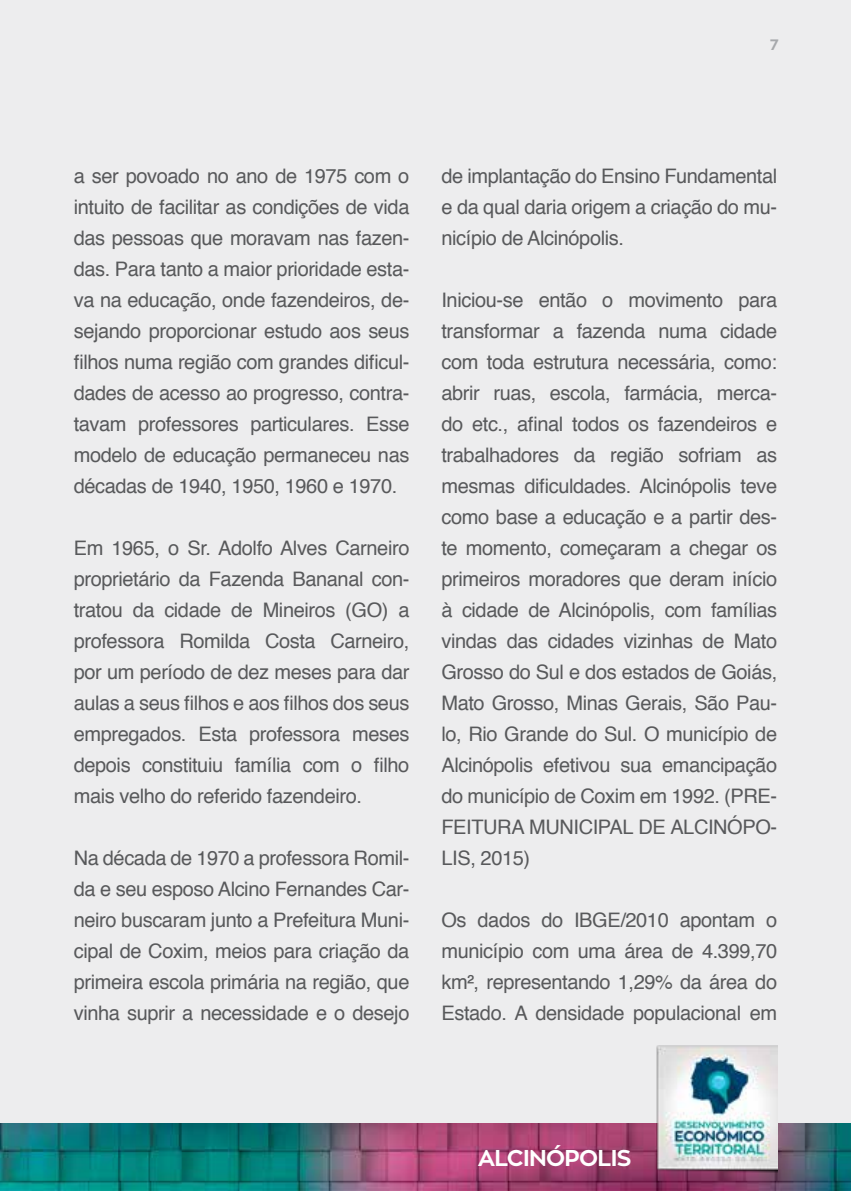
<style>
.page{position:relative;width:851px;height:1191px;background:#fff}
.page>*{position:absolute;margin:0;border:0;box-sizing:border-box;transform-origin:0 0}
.t1{font:700 22.8px "Zona Pro";letter-spacing:-.03em;color:#fff}
.t2{font:20px/31px "Helvetica";letter-spacing:-.02em;color:#58595b;text-align:justify}
.t3{font:700 15px "Zona Pro";color:#a7a9ac}
</style>
<div class="page">
<div style="left:0;top:0;width:850px;height:1191px;background:#ededee"></div>
<img style="left:0;top:1123px;width:850px;height:68px">
<img style="left:654px;top:1045px;width:123px;height:128px">
<p class="t3" style="left:769px;top:35px;width:10px">7</p>
<p class="t2" style="left:74px;top:161px;width:337px">a ser povoado no ano de 1975 com o intuito de facilitar as condições de vida das pessoas que moravam nas fazen&shy;das. Para tanto a maior prioridade esta&shy;va na educação, onde fazendeiros, de&shy;sejando proporcionar estudo aos seus filhos numa região com grandes dificul&shy;dades de acesso ao progresso, contra&shy;tavam professores particulares. Esse modelo de educação permaneceu nas décadas de 1940, 1950, 1960 e 1970.</p>
<p class="t2" style="left:74px;top:533px;width:337px">Em 1965, o Sr. Adolfo Alves Carneiro proprietário da Fazenda Bananal con&shy;tratou da cidade de Mineiros (GO) a professora Romilda Costa Carneiro, por um período de dez meses para dar aulas a seus filhos e aos filhos dos seus empregados. Esta professora meses depois constituiu família com o filho mais velho do referido fazendeiro.</p>
<p class="t2" style="left:74px;top:843px;width:337px">Na década de 1970 a professora Romil&shy;da e seu esposo Alcino Fernandes Car&shy;neiro buscaram junto a Prefeitura Muni&shy;cipal de Coxim, meios para criação da primeira escola primária na região, que vinha suprir a necessidade e o desejo</p>
<p class="t2" style="left:441px;top:161px;width:337px">de implantação do Ensino Fundamental e da qual daria origem a criação do mu&shy;nicípio de Alcinópolis.</p>
<p class="t2" style="left:441px;top:285px;width:337px">Iniciou-se então o movimento para transformar a fazenda numa cidade com toda estrutura necessária, como: abrir ruas, escola, farmácia, merca&shy;do etc., afinal todos os fazendeiros e trabalhadores da região sofriam as mesmas dificuldades. Alcinópolis teve como base a educação e a partir des&shy;te momento, começaram a chegar os primeiros moradores que deram início à cidade de Alcinópolis, com famílias vindas das cidades vizinhas de Mato Grosso do Sul e dos estados de Goiás, Mato Grosso, Minas Gerais, São Pau&shy;lo, Rio Grande do Sul. O município de Alcinópolis efetivou sua emancipação do município de Coxim em 1992. (PRE-FEITURA MUNICIPAL DE ALCINÓPO-LIS, 2015)</p>
<p class="t2" style="left:441px;top:905px;width:337px">Os dados do IBGE/2010 apontam o município com uma área de 4.399,70 km², representando 1,29% da área do Estado. A densidade populacional em</p>
<p class="t1" style="left:478px;top:1143px;width:155px">ALCINÓPOLIS</p>
</div>
